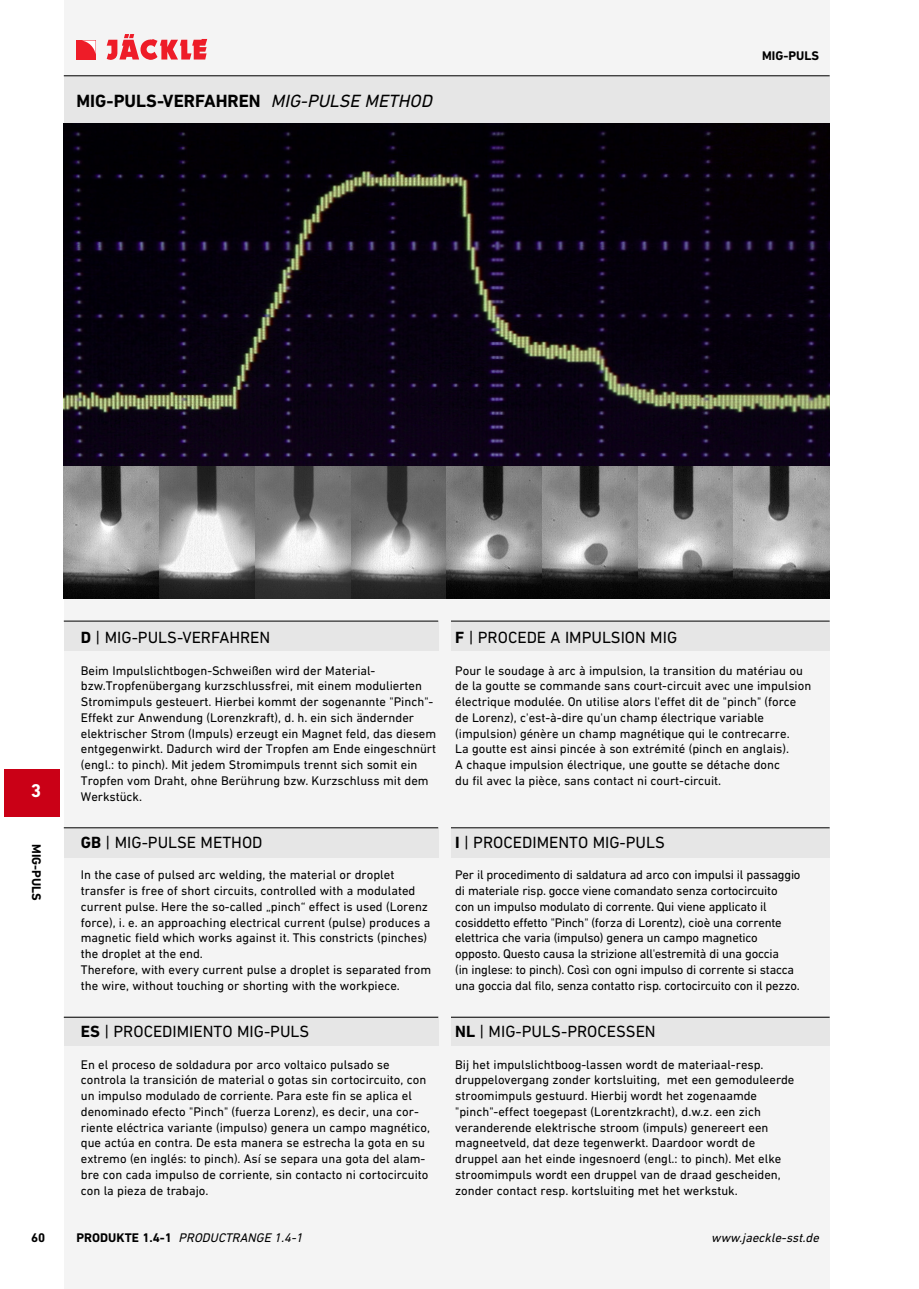
<style>
.page{position:relative;width:919px;height:1289px;background:#fff}
.page>*{position:absolute;margin:0;border:0;box-sizing:border-box;transform-origin:0 0}
.t1{font:700 18.75px "DIN Next W1 G";color:#fff}
.t2{font:700 18px "DIN Next W1 G";color:#000}
.t3{font:16.5px "DIN Next W1 G";color:#000}
.t4{font:12.75px/15.8px "DIN Next W1 G";color:#000}
.t5{font:italic 12.75px "DIN Next W1 G";color:#000}
.t6{font:700 12.75px "DIN Next W1 G";color:#000}
.s1{font-weight:400;font-style:italic}
.s2{font-weight:700}
.s3{font-weight:700;font-style:normal}
</style>
<div class="page">
<div style="left:64px;top:0;width:765px;height:1288px;background:#f4f4f4"></div>
<div style="left:64px;top:76px;width:765px;height:47px;background:#e6e6e6"></div>
<svg style="left:107px;top:34px;width:100px;height:26px"></svg>
<div style="left:77px;top:40px;width:19px;height:19px;background:#ee1c28"></div>
<svg style="left:82px;top:40px;width:14px;height:14px"></svg>
<hr style="left:64px;top:75px;width:765px;height:1px;background:#000">
<div style="left:64px;top:621px;width:374px;height:29px;background:#e6e6e6"></div>
<div style="left:451px;top:621px;width:378px;height:29px;background:#e6e6e6"></div>
<div style="left:64px;top:827px;width:374px;height:30px;background:#e6e6e6"></div>
<div style="left:451px;top:827px;width:378px;height:30px;background:#e6e6e6"></div>
<div style="left:64px;top:1016px;width:374px;height:30px;background:#e6e6e6"></div>
<div style="left:451px;top:1016px;width:378px;height:30px;background:#e6e6e6"></div>
<img style="left:64px;top:123px;width:765px;height:344px">
<img style="left:64px;top:467px;width:95px;height:132px">
<svg style="left:159px;top:467px;width:96px;height:132px"></svg>
<svg style="left:255px;top:467px;width:96px;height:132px;background:#828282"></svg>
<svg style="left:351px;top:467px;width:95px;height:132px;background:#727272"></svg>
<svg style="left:446px;top:467px;width:96px;height:132px;background:#6d6d6d"></svg>
<svg style="left:542px;top:467px;width:96px;height:132px;background:#757575"></svg>
<svg style="left:638px;top:467px;width:95px;height:132px;background:#7b7b7b"></svg>
<svg style="left:733px;top:467px;width:96px;height:132px;background:#838383"></svg>
<div style="left:4px;top:769px;width:47px;height:47px;background:#ca0016"></div>
<div style="left:12px;top:769px;width:48px;height:47px;background:#ca0016"></div>
<hr style="left:64px;top:621px;width:374px;height:1px;background:#000">
<hr style="left:64px;top:827px;width:374px;height:1px;background:#000">
<hr style="left:64px;top:1016px;width:374px;height:1px;background:#000">
<hr style="left:451px;top:621px;width:378px;height:1px;background:#000">
<hr style="left:451px;top:827px;width:378px;height:1px;background:#000">
<hr style="left:451px;top:1016px;width:378px;height:1px;background:#000">
<h2 class="t2" style="left:77px;top:95px;width:360px">MIG-PULS-VERFAHREN <span class="s1">MIG-PULSE METHOD</span></h2>
<p class="t6" style="left:762px;top:51px;width:58px">MIG-PULS</p>
<h1 class="t1" style="left:31px;top:784px;width:12px">3</h1>
<p class="t6" style="left:41px;top:844px;width:58px;rotate:90deg">MIG-PULS</p>
<p class="t6" style="left:31px;top:1233px;width:16px">60</p>
<p class="t3" style="left:81px;top:632px;width:191px"><span class="s2">D</span> | MIG-PULS-VERFAHREN</p>
<p class="t4" style="left:81px;top:663px;width:357px">Beim Impulslichtbogen-Schweißen wird der Material&shy;bzw.Tropfenübergang kurzschlussfrei, mit einem modulierten Stromimpuls gesteuert. Hierbei kommt der sogenannte "Pinch"- Effekt zur Anwendung (Lorenzkraft), d. h. ein sich ändernder elektrischer Strom (Impuls) erzeugt ein Magnet feld, das diesem entgegenwirkt. Dadurch wird der Tropfen am Ende eingeschnürt (engl.: to pinch). Mit jedem Stromimpuls trennt sich somit ein Tropfen vom Draht, ohne Berührung bzw. Kurzschluss mit dem Werkstück.</p>
<p class="t3" style="left:81px;top:836px;width:183px"><span class="s2">GB</span> | MIG-PULSE METHOD</p>
<p class="t4" style="left:81px;top:868px;width:352px">In the case of pulsed arc welding, the material or droplet transfer is free of short circuits, controlled with a modulated current pulse. Here the so-called „pinch“ effect is used (Lorenz force), i. e. an approaching electrical current (pulse) produces a magnetic field which works against it. This constricts (pinches) the droplet at the end.<br>Therefore, with every current pulse a droplet is separated from the wire, without touching or shorting with the workpiece.</p>
<p class="t3" style="left:81px;top:1025px;width:230px"><span class="s2">ES</span> | PROCEDIMIENTO MIG-PULS</p>
<p class="t4" style="left:81px;top:1057px;width:350px">En el proceso de soldadura por arco voltaico pulsado se controla la transición de material o gotas sin cortocircuito, con un impulso modulado de corriente. Para este fin se aplica el denominado efecto "Pinch" (fuerza Lorenz), es decir, una cor&shy;riente eléctrica variante (impulso) genera un campo magnético, que actúa en contra. De esta manera se estrecha la gota en su extremo (en inglés: to pinch). Así se separa una gota del alam&shy;bre con cada impulso de corriente, sin contacto ni cortocircuito con la pieza de trabajo.</p>
<p class="t3" style="left:455px;top:632px;width:223px"><span class="s2">F</span> | PROCEDE A IMPULSION MIG</p>
<p class="t4" style="left:455px;top:663px;width:357px">Pour le soudage à arc à impulsion, la transition du matériau ou de la goutte se commande sans court-circuit avec une impulsion électrique modulée. On utilise alors l'effet dit de "pinch" (force de Lorenz), c'est-à-dire qu'un champ électrique variable (impulsion) génère un champ magnétique qui le contrecarre.<br>La goutte est ainsi pincée à son extrémité (pinch en anglais).<br>A chaque impulsion électrique, une goutte se détache donc<br>du fil avec la pièce, sans contact ni court-circuit.</p>
<p class="t3" style="left:455px;top:836px;width:211px"><span class="s2">I</span> | PROCEDIMENTO MIG-PULS</p>
<p class="t4" style="left:455px;top:868px;width:347px">Per il procedimento di saldatura ad arco con impulsi il passaggio di materiale risp. gocce viene comandato senza cortocircuito<br>con un impulso modulato di corrente. Qui viene applicato il cosiddetto effetto "Pinch" (forza di Lorentz), cioè una corrente elettrica che varia (impulso) genera un campo magnetico opposto. Questo causa la strizione all'estremità di una goccia<br>(in inglese: to pinch). Così con ogni impulso di corrente si stacca una goccia dal filo, senza contatto risp. cortocircuito con il pezzo.</p>
<p class="t3" style="left:455px;top:1025px;width:202px"><span class="s2">NL</span> | MIG-PULS-PROCESSEN</p>
<p class="t4" style="left:455px;top:1057px;width:340px">Bij het impulslichtboog-lassen wordt de materiaal-resp. druppelovergang zonder kortsluiting, met een gemoduleerde stroomimpuls gestuurd. Hierbij wordt het zogenaamde "pinch"-effect toegepast (Lorentzkracht), d.w.z. een zich veranderende elektrische stroom (impuls) genereert een magneetveld, dat deze tegenwerkt. Daardoor wordt de druppel aan het einde ingesnoerd (engl.: to pinch). Met elke stroomimpuls wordt een druppel van de draad gescheiden, zonder contact resp. kortsluiting met het werkstuk.</p>
<p class="t5" style="left:77px;top:1233px;width:230px"><span class="s3">P RO D U KTE 1 . 4- 1</span> PRODUCTRANGE 1.4-1</p>
<p class="t5" style="left:711px;top:1233px;width:112px">www.jaeckle-sst.de</p>
</div>
